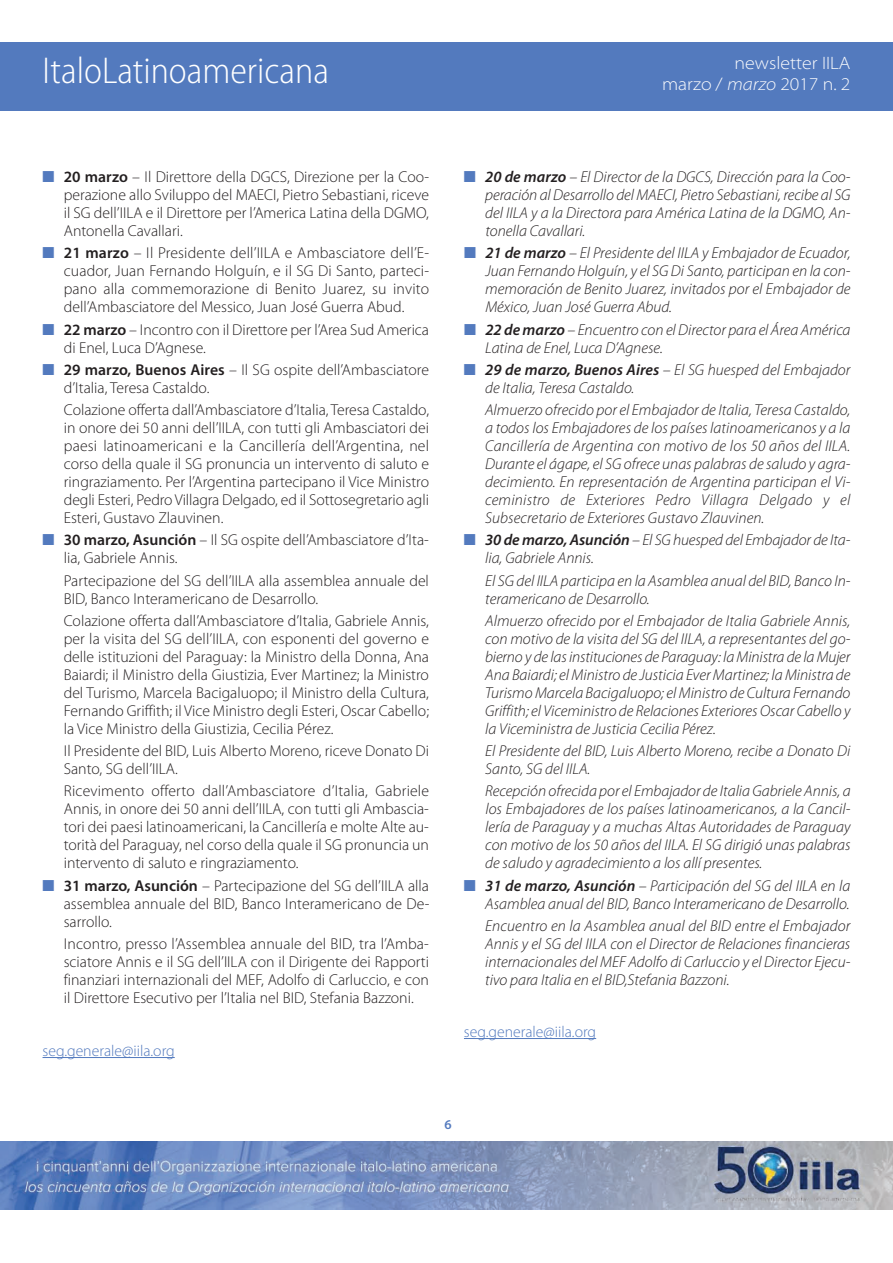
<style>
.page{position:relative;width:893px;height:1263px;background:#fff}
.page>*{position:absolute;margin:0;border:0;box-sizing:border-box;transform-origin:0 0}
.t1{font:300 semi-condensed 37.5px "Myriad Pro";color:#fff}
.t2{font:300 semi-expanded 18px/21.6px "Myriad Pro";color:#fff;text-align:right}
.t3{font:300 15.75px/18px "Myriad Pro";color:#231f20;text-align:justify}
.t4{font:italic 300 15.75px/18px "Myriad Pro";color:#231f20;text-align:justify}
.t5{font:300 15.75px "Myriad Pro";color:#537abe}
.t6{font:600 13.5px "Myriad Pro";color:#537abe}
.s1{font-style:italic}
.s2{color:#537abe}
.s3{font-weight:600}
</style>
<div class="page">
<hr style="left:43px;top:1057px;width:132px;height:1px;background:#537abe">
<hr style="left:464px;top:1038px;width:132px;height:1px;background:#537abe">
<img style="left:0;top:1142px;width:893px;height:67px">
<div style="left:0;top:43px;width:893px;height:68px;background:#537abe"></div>
<h1 class="t1" style="left:43px;top:57px;width:288px">ItaloLatinoamericana</h1>
<p class="t2" style="left:662px;top:53px;width:190px">newsletter IILA<br>marzo / <span class="s1">marzo</span> 2017 n. 2</p>
<p class="t3" style="left:64px;top:169px;width:367px;text-indent:-21px"><span class="s2">■</span> <span class="s3">20 marzo</span> – Il Direttore della DGCS, Direzione per la Coo&shy;perazione allo Sviluppo del MAECI, Pietro Sebastiani, riceve il SG dell’IILA e il Direttore per l’America Latina della DGMO, Antonella Cavallari.</p>
<p class="t3" style="left:64px;top:245px;width:367px;text-indent:-21px"><span class="s2">■</span> <span class="s3">21 marzo</span> – Il Presidente dell’IILA e Ambasciatore dell’E&shy;cuador, Juan Fernando Holguín, e il SG Di Santo, parteci&shy;pano alla commemorazione di Benito Juarez, su invito dell’Ambasciatore del Messico, Juan José Guerra Abud.</p>
<p class="t3" style="left:64px;top:322px;width:367px;text-indent:-21px"><span class="s2">■</span> <span class="s3">22 marzo</span> – Incontro con il Direttore per l’Area Sud America di Enel, Luca D’Agnese.</p>
<p class="t3" style="left:64px;top:362px;width:367px;text-indent:-21px"><span class="s2">■</span> <span class="s3">29 marzo, Buenos Aires</span> – Il SG ospite dell’Ambasciatore d’Italia, Teresa Castaldo.</p>
<p class="t3" style="left:64px;top:402px;width:367px">Colazione offerta dall’Ambasciatore d’Italia, Teresa Castaldo, in onore dei 50 anni dell’IILA, con tutti gli Ambasciatori dei paesi latinoamericani e la Cancillería dell’Argentina, nel corso della quale il SG pronuncia un intervento di saluto e ringraziamento. Per l’Argentina partecipano il Vice Ministro degli Esteri, Pedro Villagra Delgado, ed il Sottosegretario agli Esteri, Gustavo Zlauvinen.</p>
<p class="t3" style="left:64px;top:532px;width:367px;text-indent:-21px"><span class="s2">■</span> <span class="s3">30 marzo, Asunción</span> – Il SG ospite dell’Ambasciatore d’Ita&shy;lia, Gabriele Annis.</p>
<p class="t3" style="left:64px;top:573px;width:367px">Partecipazione del SG dell’IILA alla assemblea annuale del<br>BID, Banco Interamericano de Desarrollo.</p>
<p class="t3" style="left:64px;top:613px;width:367px">Colazione offerta dall’Ambasciatore d’Italia, Gabriele Annis, per la visita del SG dell’IILA, con esponenti del governo e delle istituzioni del Paraguay: la Ministro della Donna, Ana Baiardi; il Ministro della Giustizia, Ever Martinez; la Ministro del Turismo, Marcela Bacigaluopo; il Ministro della Cultura, Fernando Griffith; il Vice Ministro degli Esteri, Oscar Cabello; la Vice Ministro della Giustizia, Cecilia Pérez.</p>
<p class="t3" style="left:64px;top:743px;width:367px">Il Presidente del BID, Luis Alberto Moreno, riceve Donato Di<br>Santo, SG dell’IILA.</p>
<p class="t3" style="left:64px;top:783px;width:367px">Ricevimento offerto dall’Ambasciatore d’Italia, Gabriele Annis, in onore dei 50 anni dell’IILA, con tutti gli Ambascia&shy;tori dei paesi latinoamericani, la Cancillería e molte Alte au&shy;torità del Paraguay, nel corso della quale il SG pronuncia un intervento di saluto e ringraziamento.</p>
<p class="t3" style="left:64px;top:878px;width:367px;text-indent:-21px"><span class="s2">■</span> <span class="s3">31 marzo, Asunción</span> – Partecipazione del SG dell’IILA alla assemblea annuale del BID, Banco Interamericano de De&shy;sarrollo.</p>
<p class="t3" style="left:64px;top:936px;width:367px">Incontro, presso l’Assemblea annuale del BID, tra l’Amba&shy;sciatore Annis e il SG dell’IILA con il Dirigente dei Rapporti finanziari internazionali del MEF, Adolfo di Carluccio, e con il Direttore Esecutivo per l’Italia nel BID, Stefania Bazzoni.</p>
<p class="t5" style="left:43px;top:1045px;width:134px">seg.generale@iila.org</p>
<p class="t4" style="left:485px;top:169px;width:367px;text-indent:-21px"><span class="s2">■</span> <span class="s3">20 de marzo</span> – El Director de la DGCS, Dirección para la Coo&shy;peración al Desarrollo del MAECI, Pietro Sebastiani, recibe al SG del IILA y a la Directora para América Latina de la DGMO, An&shy;tonella Cavallari.</p>
<p class="t4" style="left:485px;top:245px;width:367px;text-indent:-21px"><span class="s2">■</span> <span class="s3">21 de marzo</span> – El Presidente del IILA y Embajador de Ecuador, Juan Fernando Holguín, y el SG Di Santo, participan en la con&shy;memoración de Benito Juarez, invitados por el Embajador de México, Juan José Guerra Abud.</p>
<p class="t4" style="left:485px;top:322px;width:367px;text-indent:-21px"><span class="s2">■</span> <span class="s3">22 de marzo</span> – Encuentro con el Director para el Área América<br>Latina de Enel, Luca D’Agnese.</p>
<p class="t4" style="left:485px;top:362px;width:367px;text-indent:-21px"><span class="s2">■</span> <span class="s3">29 de marzo, Buenos Aires</span> – El SG huesped del Embajador de Italia, Teresa Castaldo.</p>
<p class="t4" style="left:485px;top:402px;width:367px">Almuerzo ofrecido por el Embajador de Italia, Teresa Castaldo, a todos los Embajadores de los países latinoamericanos y a la Cancillería de Argentina con motivo de los 50 años del IILA.<br>Durante el ágape, el SG ofrece unas palabras de saludo y agra&shy;decimiento. En representación de Argentina participan el Vi&shy;ceministro de Exteriores Pedro Villagra Delgado y el Subsecretario de Exteriores Gustavo Zlauvinen.</p>
<p class="t4" style="left:485px;top:532px;width:367px;text-indent:-21px"><span class="s2">■</span> <span class="s3">30 de marzo, Asunción</span> – El SG huesped del Embajador de Ita&shy;lia, Gabriele Annis.</p>
<p class="t4" style="left:485px;top:573px;width:367px">El SG del IILA participa en la Asamblea anual del BID, Banco In&shy;teramericano de Desarrollo.</p>
<p class="t4" style="left:485px;top:613px;width:367px">Almuerzo ofrecido por el Embajador de Italia Gabriele Annis, con motivo de la visita del SG del IILA, a representantes del go&shy;bierno y de las instituciones de Paraguay: la Ministra de la Mujer Ana Baiardi; el Ministro de Justicia Ever Martinez; la Ministra de Turismo Marcela Bacigaluopo; el Ministro de Cultura Fernando Griffith; el Viceministro de Relaciones Exteriores Oscar Cabello y la Viceministra de Justicia Cecilia Pérez.</p>
<p class="t4" style="left:485px;top:743px;width:367px">El Presidente del BID, Luis Alberto Moreno, recibe a Donato Di<br>Santo, SG del IILA.</p>
<p class="t4" style="left:485px;top:783px;width:367px">Recepción ofrecida por el Embajador de Italia Gabriele Annis, a los Embajadores de los países latinoamericanos, a la Cancil&shy;lería de Paraguay y a muchas Altas Autoridades de Paraguay con motivo de los 50 años del IILA. El SG dirigió unas palabras de saludo y agradecimiento a los allí presentes.</p>
<p class="t4" style="left:464px;top:878px;width:388px;text-align:right"><span class="s2">■</span> <span class="s3">31 de marzo, Asunción</span> – Participación del SG del IILA en la<br>Asamblea anual del BID, Banco Interamericano de Desarrollo.</p>
<p class="t4" style="left:485px;top:918px;width:367px">Encuentro en la Asamblea anual del BID entre el Embajador Annis y el SG del IILA con el Director de Relaciones financieras internacionales del MEF Adolfo di Carluccio y el Director Ejecu&shy;tivo para Italia en el BID,Stefania Bazzoni.</p>
<p class="t5" style="left:464px;top:1026px;width:134px">seg.generale@iila.org</p>
<p class="t6" style="left:444px;top:1120px;width:9px">6</p>
</div>
